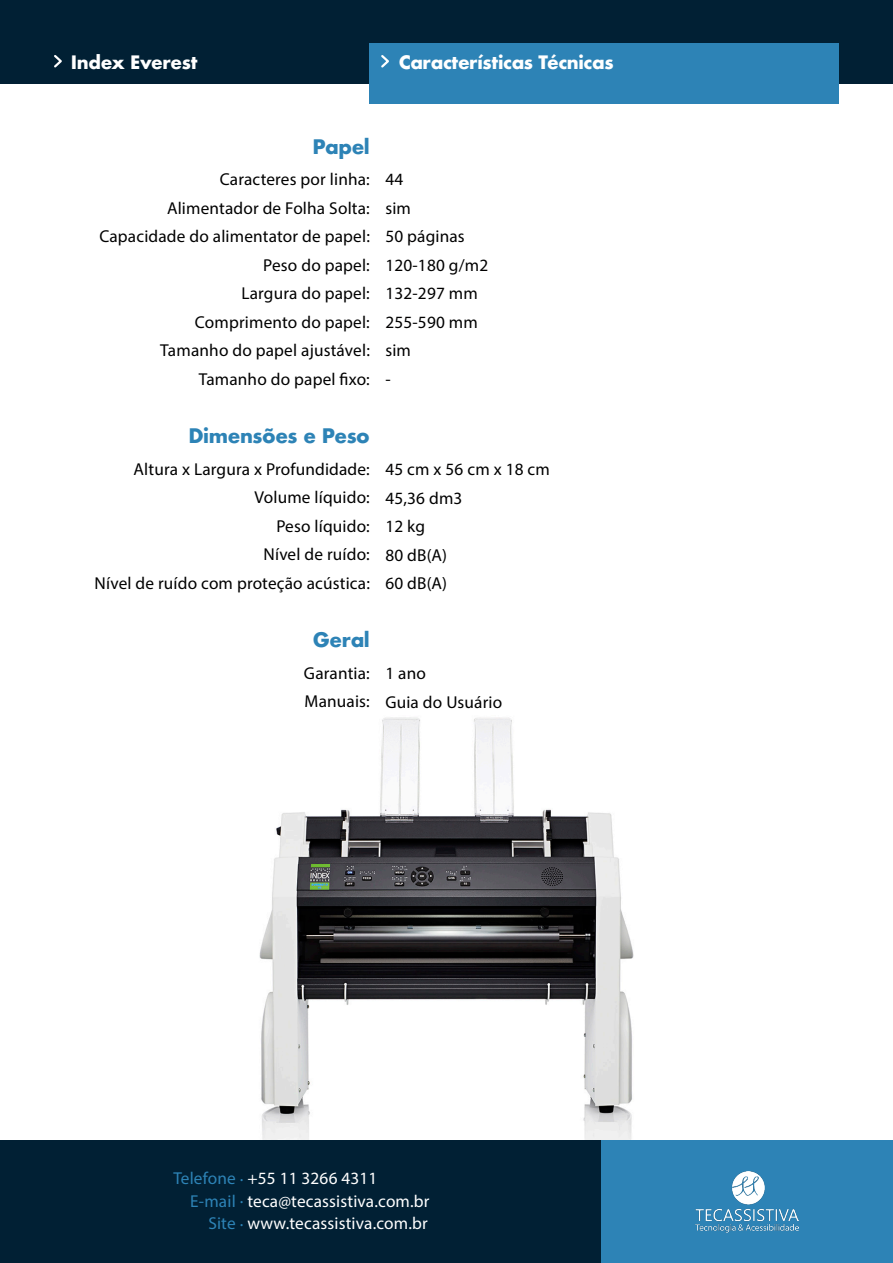
<style>
.page{position:relative;width:893px;height:1263px;background:#fff}
.page>*{position:absolute;margin:0;border:0;box-sizing:border-box;transform-origin:0 0}
.t1{font:700 19.5px "Futura";letter-spacing:-.02em;color:#2d83b6}
.t2{font:700 18px "Futura";letter-spacing:-.02em;color:#fff}
.t3{font:17.25px "Myriad Pro";letter-spacing:.01em;color:#010000}
.t4{font:17.25px "Myriad Pro";letter-spacing:.01em;color:#fff}
.s1{color:#2d83b6}
</style>
<div class="page">
<img style="left:259px;top:717px;width:375px;height:423px">
<div style="left:0;top:1140px;width:601px;height:123px;background:#012034"></div>
<div style="left:601px;top:1140px;width:292px;height:123px;background:#2d83b6"></div>
<img style="left:696px;top:1171px;width:102px;height:61px">
<div style="left:0;top:0;width:893px;height:83px;background:#012034"></div>
<svg style="left:54px;top:55px;width:8px;height:13px"></svg>
<div style="left:370px;top:43px;width:469px;height:61px;background:#2d83b6"></div>
<svg style="left:381px;top:55px;width:8px;height:13px"></svg>
<p class="t2" style="left:71px;top:49px;width:128px">Index Everest</p>
<p class="t2" style="left:399px;top:49px;width:216px">Características Técnicas</p>
<p class="t1" style="left:313px;top:132px;width:59px">Papel</p>
<p class="t3" style="left:220px;top:169px;width:152px">Caracteres por linha:</p>
<p class="t3" style="left:167px;top:197px;width:204px">Alimentador de Folha Solta:</p>
<p class="t3" style="left:99px;top:226px;width:272px">Capacidade do alimentator de papel:</p>
<p class="t3" style="left:263px;top:254px;width:108px">Peso do papel:</p>
<p class="t3" style="left:241px;top:283px;width:130px">Largura do papel:</p>
<p class="t3" style="left:195px;top:311px;width:177px">Comprimento do papel:</p>
<p class="t3" style="left:160px;top:340px;width:211px">Tamanho do papel ajustável:</p>
<p class="t3" style="left:199px;top:368px;width:173px">Tamanho do papel fixo:</p>
<p class="t1" style="left:188px;top:422px;width:183px">Dimensões e Peso</p>
<p class="t3" style="left:134px;top:458px;width:238px">Altura x Largura x Profundidade:</p>
<p class="t3" style="left:255px;top:487px;width:117px">Volume líquido:</p>
<p class="t3" style="left:276px;top:515px;width:95px">Peso líquido:</p>
<p class="t3" style="left:263px;top:544px;width:108px">Nível de ruído:</p>
<p class="t3" style="left:94px;top:572px;width:277px">Nível de ruído com proteção acústica:</p>
<p class="t1" style="left:313px;top:626px;width:59px">Geral</p>
<p class="t3" style="left:304px;top:662px;width:67px">Garantia:</p>
<p class="t3" style="left:305px;top:691px;width:67px">Manuais:</p>
<p class="t3" style="left:385px;top:169px;width:19px">44</p>
<p class="t3" style="left:385px;top:198px;width:27px">sim</p>
<p class="t3" style="left:385px;top:226px;width:81px">50 páginas</p>
<p class="t3" style="left:385px;top:255px;width:104px">120-180 g/m2</p>
<p class="t3" style="left:385px;top:283px;width:94px">132-297 mm</p>
<p class="t3" style="left:385px;top:312px;width:94px">255-590 mm</p>
<p class="t3" style="left:385px;top:340px;width:27px">sim</p>
<p class="t3" style="left:385px;top:369px;width:7px">-</p>
<p class="t3" style="left:385px;top:459px;width:166px">45 cm x 56 cm x 18 cm</p>
<p class="t3" style="left:385px;top:487px;width:78px">45,36 dm3</p>
<p class="t3" style="left:385px;top:516px;width:41px">12 kg</p>
<p class="t3" style="left:385px;top:544px;width:63px">80 dB(A)</p>
<p class="t3" style="left:385px;top:573px;width:63px">60 dB(A)</p>
<p class="t3" style="left:385px;top:663px;width:42px">1 ano</p>
<p class="t3" style="left:385px;top:691px;width:118px">Guia do Usuário</p>
<p class="t4" style="left:173px;top:1168px;width:206px"><span class="s1">Telefone </span><sup>.</sup> +55 11 3266 4311</p>
<p class="t4" style="left:190px;top:1190px;width:241px"><span class="s1">E-mail </span><sup>.</sup> teca@tecassistiva.com.br</p>
<p class="t4" style="left:208px;top:1213px;width:221px"><span class="s1">Site </span><sup>.</sup> www.tecassistiva.com.br</p>
</div>
